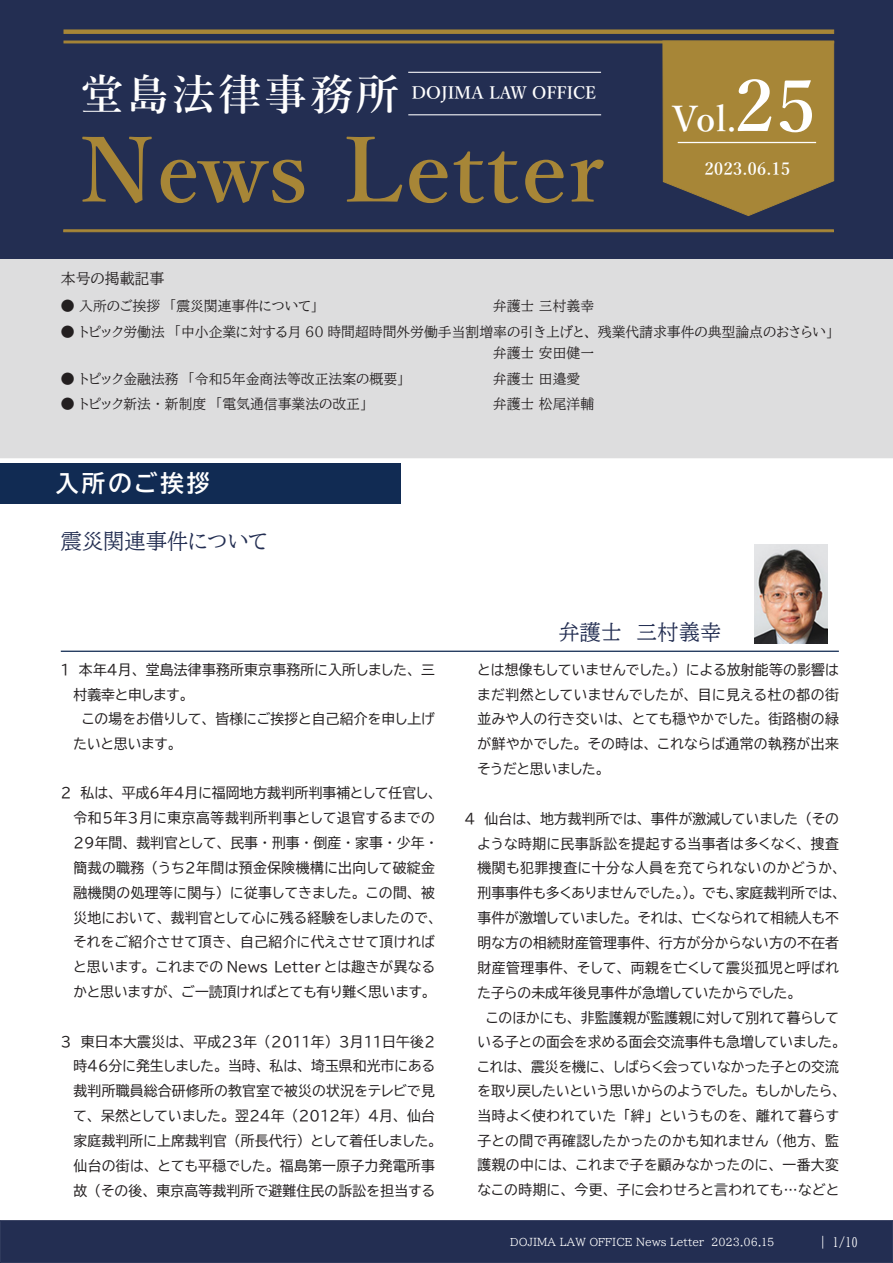
<style>
.page{position:relative;width:893px;height:1263px;background:#fff}
.page>*{position:absolute;margin:0;border:0;box-sizing:border-box;transform-origin:0 0}
.t1{font:600 89.1px "Yu Min";letter-spacing:.03em;color:#a78637}
.t2{font:600 71.25px "Yu Min";color:#fff}
.t3{font:600 42.45px "Yu Min";letter-spacing:.08em;color:#fff}
.t4{font:600 35.1px "Yu Min";color:#fff}
.t5{font:27.6px "BIZ UDP Mincho Medium";color:#fff}
.t6{font:23.4px "BIZ UDP Gothic Bold";letter-spacing:.13em;color:#fff}
.t7{font:21.3px "BIZ UDP Mincho Medium";color:#232e52}
.t8{font:600 16.95px "Yu Min";color:#fff}
.t9{font:16.95px "BIZ UDP Mincho Medium";color:#fff}
.t10{font:14.85px "BIZ UDP Mincho Medium";color:#231f20}
.t11{font:14.1px/24.9px "BIZ UDP Gothic";letter-spacing:.015em;color:#231f20;text-align:justify}
.t12{font:13.8px/21.3px "BIZ UDP Mincho Medium";color:#231f20}
.t13{font:12.75px "BIZ UD Mincho Medium";color:#fff}
.t14{font:10.65px "BIZ UDP Mincho Medium";color:#fff}
</style>
<div class="page">
<div style="left:0;top:1220px;width:893px;height:43px;background:#232e52;border:1px solid #232e52"></div>
<div style="left:0;top:0;width:893px;height:260px;background:#232e52"></div>
<div style="left:0;top:260px;width:893px;height:198px;background:#ddddde"></div>
<div style="left:0;top:259px;width:893px;height:199px;border:1px solid #ddddde"></div>
<hr style="left:64px;top:30px;width:770px;height:4px;background:#a78637">
<hr style="left:64px;top:41px;width:770px;height:2px;background:#a78637">
<hr style="left:64px;top:230px;width:770px;height:2px;background:#a78637">
<svg style="left:662px;top:41px;width:172px;height:175px;background:#997d3a"></svg>
<hr style="left:408px;top:72px;width:193px;height:1px;background:#fff">
<hr style="left:408px;top:114px;width:193px;height:1px;background:#fff">
<hr style="left:678px;top:142px;width:138px;height:1px;background:#fff">
<hr style="left:61px;top:651px;width:778px;height:1px;background:#112b53">
<img style="left:755px;top:544px;width:72px;height:99px">
<div style="left:0;top:463px;width:401px;height:41px;background:#112b53"></div>
<h3 class="t3" style="left:81px;top:70px;width:320px">堂島法律事務所</h3>
<h1 class="t1" style="left:79px;top:121px;width:526px">News Letter</h1>
<p class="t8" style="left:412px;top:83px;width:186px">DOJIMA LAW OFFICE</p>
<p class="t10" style="left:61px;top:271px;width:105px">本号の掲載記事</p>
<h2 class="t2" style="left:735px;top:66px;width:82px">25</h2>
<h3 class="t5" style="left:679px;top:100px;width:58px">Vol.</h3>
<p class="t9" style="left:699px;top:159px;width:25px">20</p>
<p class="t9" style="left:745px;top:159px;width:56px">.06.15</p>
<h3 class="t4" style="left:673px;top:100px;width:65px">Vol.</h3>
<p class="t8" style="left:705px;top:159px;width:87px">2023.06.15</p>
<p class="t12" style="left:61px;top:295px;width:259px">● 入所のご挨拶　「震災関連事件について」</p>
<p class="t12" style="left:493px;top:295px;width:103px">弁護士 三村義幸</p>
<p class="t12" style="left:493px;top:321px;width:342px;text-indent:-432px">● トピック労働法　「中小企業に対する月 60 時間超時間外労働手当割増率の引き上げと、残業代請求事件の典型論点のおさらい」弁護士 安田健一</p>
<p class="t12" style="left:61px;top:368px;width:345px">● トピック金融法務　「令和５年金商法等改正法案の概要」</p>
<p class="t12" style="left:493px;top:368px;width:89px">弁護士 田邉愛</p>
<p class="t12" style="left:61px;top:393px;width:308px">● トピック新法・新制度　「電気通信事業法の改正」</p>
<p class="t12" style="left:493px;top:393px;width:103px">弁護士 松尾洋輔</p>
<h3 class="t6" style="left:55px;top:472px;width:156px">入所のご挨拶</h3>
<h3 class="t7" style="left:61px;top:530px;width:209px">震災関連事件について</h3>
<p class="t11" style="left:74px;top:657px;width:363px;text-indent:-13px">１　本年４月、堂島法律事務所東京事務所に入所しました、三村義幸と申します。</p>
<p class="t11" style="left:74px;top:707px;width:363px;text-indent:8px">この場をお借りして、皆様にご挨拶と自己紹介を申し上げたいと思います。</p>
<p class="t11" style="left:74px;top:780px;width:364px;text-indent:-13px">２　私は、平成６年４月に福岡地方裁判所判事補として任官し、令和５年３月に東京高等裁判所判事として退官するまでの２９年間、裁判官として、民事・刑事・倒産・家事・少年・簡裁の職務（うち２年間は預金保険機構に出向して破綻金融機関の処理等に関与）に従事してきました。この間、被災地において、裁判官として心に残る経験をしましたので、それをご紹介させて頂き、自己紹介に代えさせて頂ければと思います。これまでの News Letter とは趣きが異なるかと思いますが、ご一読頂ければとても有り難く思います。</p>
<p class="t11" style="left:74px;top:1029px;width:364px;text-indent:-13px">３　東日本大震災は、平成２３年（２０１１年）３月１１日午後２時４６分に発生しました。当時、私は、埼玉県和光市にある裁判所職員総合研修所の教官室で被災の状況をテレビで見て、呆然としていました。翌２４年（２０１２年）４月、仙台家庭裁判所に上席裁判官（所長代行）として着任しました。仙台の街は、とても平穏でした。福島第一原子力発電所事故（その後、東京高等裁判所で避難住民の訴訟を担当する</p>
<h3 class="t7" style="left:558px;top:621px;width:164px">弁護士　三村義幸</h3>
<p class="t11" style="left:477px;top:657px;width:363px">とは想像もしていませんでした。）による放射能等の影響はまだ判然としていませんでしたが、目に見える杜の都の街並みや人の行き交いは、とても穏やかでした。街路樹の緑が鮮やかでした。その時は、これならば通常の執務が出来そうだと思いました。</p>
<p class="t11" style="left:477px;top:806px;width:364px;text-indent:-13px">４　仙台は、地方裁判所では、事件が激減していました（そのような時期に民事訴訟を提起する当事者は多くなく、捜査機関も犯罪捜査に十分な人員を充てられないのかどうか、刑事事件も多くありませんでした。）。でも、家庭裁判所では、事件が激増していました。それは、亡くなられて相続人も不明な方の相続財産管理事件、行方が分からない方の不在者財産管理事件、そして、両親を亡くして震災孤児と呼ばれた子らの未成年後見事件が急増していたからでした。</p>
<p class="t11" style="left:477px;top:1005px;width:364px;text-align:center">このほかにも、非監護親が監護親に対して別れて暮らしている子との面会を求める面会交流事件も急増していました。これは、震災を機に、しばらく会っていなかった子との交流を取り戻したいという思いからのようでした。もしかしたら、当時よく使われていた「絆」というものを、離れて暮らす子との間で再確認したかったのかも知れません（他方、監護親の中には、これまで子を顧みなかったのに、一番大変なこの時期に、今更、子に会わせろと言われても…などと</p>
<p class="t14" style="left:510px;top:1236px;width:266px">DOJIMA LAW OFFICE News Letter 2023.06.15</p>
<p class="t13" style="left:816px;top:1235px;width:43px">｜ 1/10</p>
</div>
